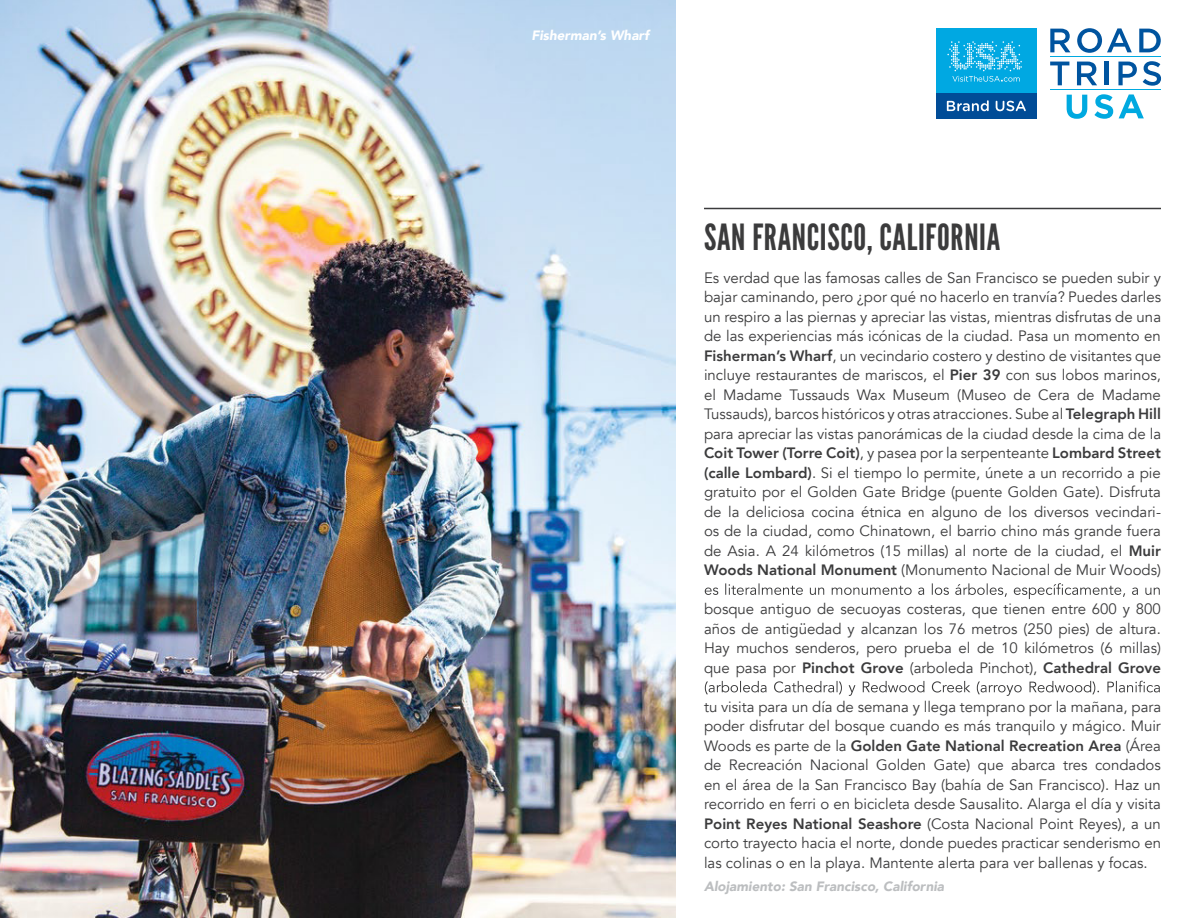
<style>
.page{position:relative;width:1188px;height:918px;background:#fff}
.page>*{position:absolute;margin:0;border:0;box-sizing:border-box;transform-origin:0 0}
.t1{font:36px "League Gothic";letter-spacing:.02em;color:#3b3b3c}
.t2{font:15px/19.5px "Avenir";color:#3b3b3c;text-align:justify}
.t3{font:italic 900 13.5px "Avenir";color:#bcbec0}
.t4{font:italic 900 13.5px "Avenir";color:#fff}
.s1{font-weight:800}
</style>
<div class="page">
<img style="left:0;top:0;width:676px;height:918px">
<hr style="left:704px;top:208px;width:457px;height:1px;background:#3b3b3c">
<svg style="left:705px;top:583px;width:455px;height:16px"></svg>
<svg style="left:705px;top:681px;width:455px;height:15px"></svg>
<div style="left:936px;top:29px;width:100px;height:90px;background:#00a8e2"></div>
<div style="left:936px;top:93px;width:101px;height:26px;background:#004c97"></div>
<svg style="left:947px;top:100px;width:42px;height:11px"></svg>
<svg style="left:996px;top:101px;width:30px;height:10px"></svg>
<svg style="left:947px;top:41px;width:75px;height:41px"></svg>
<svg style="left:1050px;top:29px;width:20px;height:23px"></svg>
<svg style="left:1077px;top:28px;width:55px;height:25px"></svg>
<svg style="left:1139px;top:29px;width:22px;height:23px"></svg>
<svg style="left:1050px;top:62px;width:19px;height:23px"></svg>
<svg style="left:1077px;top:62px;width:20px;height:23px"></svg>
<hr style="left:1105px;top:62px;width:4px;height:23px;background:#00549f">
<svg style="left:1118px;top:62px;width:19px;height:23px"></svg>
<svg style="left:1143px;top:61px;width:18px;height:25px"></svg>
<svg style="left:1067px;top:95px;width:20px;height:24px"></svg>
<svg style="left:1094px;top:94px;width:19px;height:25px"></svg>
<svg style="left:1119px;top:94px;width:25px;height:24px"></svg>
<hr style="left:1050px;top:90px;width:111px;height:1px;background:#00a9e0">
<hr style="left:1050px;top:57px;width:111px;height:1px;background:#00a9e0">
<p class="t4" style="left:531px;top:25px;width:119px">Fisherman’s Wharf</p>
<h1 class="t1" style="left:704px;top:215px;width:298px">SAN FRANCISCO, CALIFORNIA</h1>
<p class="t2" style="left:704px;top:268px;width:459px">Es verdad que las famosas calles de San Francisco se pueden subir y bajar caminando, pero ¿por qué no hacerlo en tranvía? Puedes darles un respiro a las piernas y apreciar las vistas, mientras disfrutas de una de las experiencias más icónicas de la ciudad. Pasa un momento en <span class="s1">Fisherman’s Wharf</span>, un vecindario costero y destino de visitantes que incluye restaurantes de mariscos, el <span class="s1">Pier 39</span> con sus lobos marinos, el Madame Tussauds Wax Museum (Museo de Cera de Madame Tussauds), barcos históricos y otras atracciones. Sube al <span class="s1">Telegraph Hill </span>para apreciar las vistas panorámicas de la ciudad desde la cima de la <span class="s1">Coit Tower (Torre Coit)</span>, y pasea por la serpenteante <span class="s1">Lombard Street (calle Lombard)</span>. Si el tiempo lo permite, únete a un recorrido a pie gratuito por el Golden Gate Bridge (puente Golden Gate). Disfruta de la deliciosa cocina étnica en alguno de los diversos vecindari&shy;os de la ciudad, como Chinatown, el barrio chino más grande fuera de Asia. A 24 kilómetros (15 millas) al norte de la ciudad, el <span class="s1">Muir Woods National Monument</span> (Monumento Nacional de Muir Woods)</p>
<p class="t2" style="left:704px;top:600px;width:459px">bosque antiguo de secuoyas costeras, que tienen entre 600 y 800 años de antigüedad y alcanzan los 76 metros (250 pies) de altura.<br>Hay muchos senderos, pero prueba el de 10 kilómetros (6 millas) que pasa por <span class="s1">Pinchot Grove</span> (arboleda Pinchot), <span class="s1">Cathedral Grove</span></p>
<p class="t2" style="left:704px;top:697px;width:459px">tu visita para un día de semana y llega temprano por la mañana, para poder disfrutar del bosque cuando es más tranquilo y mágico. Muir Woods es parte de la <span class="s1">Golden Gate National Recreation Area</span> (Área de Recreación Nacional Golden Gate) que abarca tres condados en el área de la San Francisco Bay (bahía de San Francisco). Haz un recorrido en ferri o en bicicleta desde Sausalito. Alarga el día y visita <span class="s1">Point Reyes National Seashore</span> (Costa Nacional Point Reyes), a un corto trayecto hacia el norte, donde puedes practicar senderismo en las colinas o en la playa. Mantente alerta para ver ballenas y focas.</p>
<p class="t3" style="left:704px;top:875px;width:242px">Alojamiento: San Francisco, California</p>
</div>
